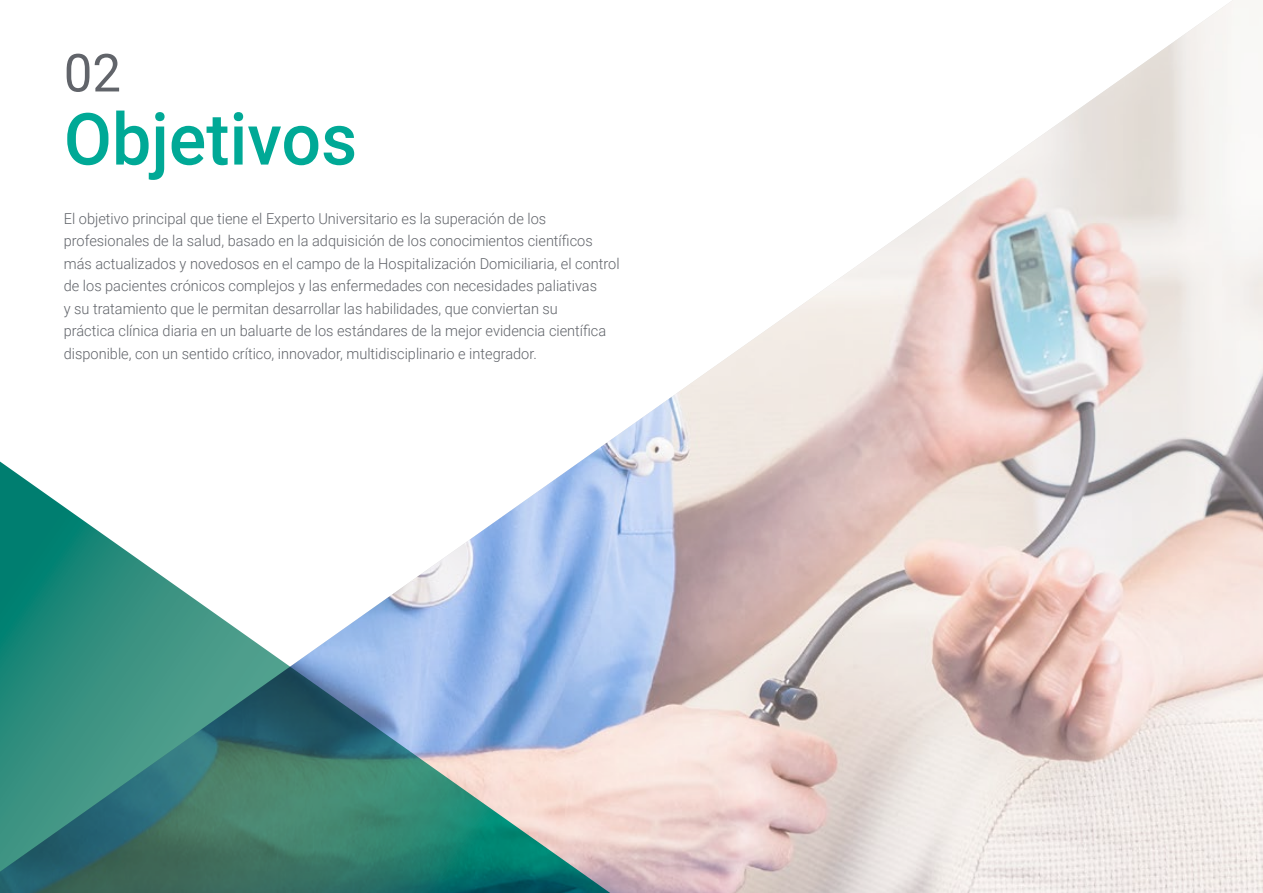
<style>
.page{position:relative;width:1263px;height:893px;background:#fff}
.page>*{position:absolute;margin:0;border:0;box-sizing:border-box;transform-origin:0 0}
.t1{font:500 72px "Roboto";color:#00a996}
.t2{font:52.5px "Roboto";color:#61646a}
.t3{font:300 15px/22.5px "Roboto";color:#61646a}
</style>
<div class="page">
<img style="left:602px;top:0;width:661px;height:893px">
<svg style="left:0;top:446px;width:640px;height:447px"></svg>
<h2 class="t2" style="left:64px;top:36px;width:59px">02</h2>
<h1 class="t1" style="left:64px;top:89px;width:295px">Objetivos</h1>
<p class="t3" style="left:64px;top:207px;width:557px">El objetivo principal que tiene el Experto Universitario es la superación de los profesionales de la salud, basado en la adquisición de los conocimientos científicos más actualizados y novedosos en el campo de la Hospitalización Domiciliaria, el control de los pacientes crónicos complejos y las enfermedades con necesidades paliativas<br>y su tratamiento que le permitan desarrollar las habilidades, que conviertan su<br>práctica clínica diaria en un baluarte de los estándares de la mejor evidencia científica disponible, con un sentido crítico, innovador, multidisciplinario e integrador.</p>
</div>
